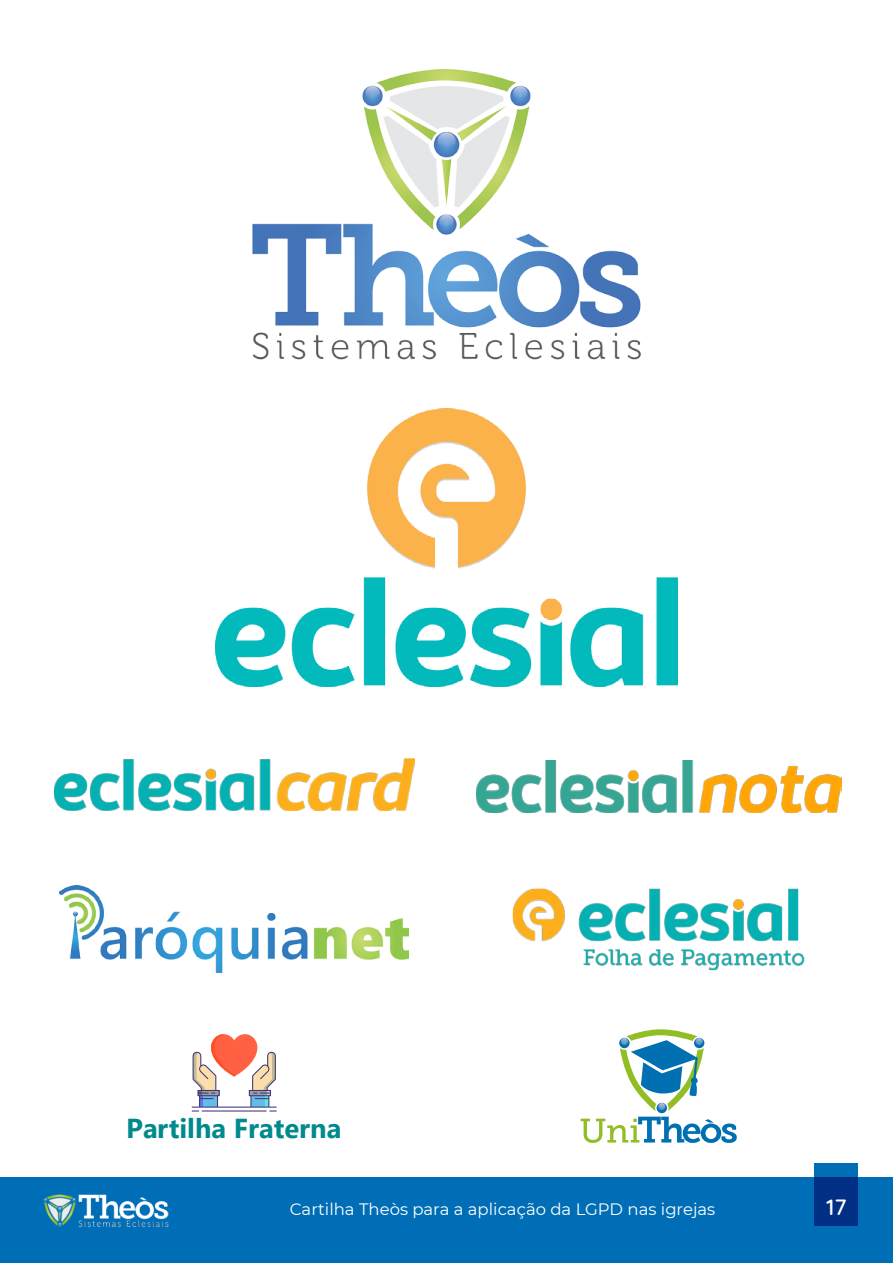
<style>
.page{position:relative;width:893px;height:1263px;background:#fff}
.page>*{position:absolute;margin:0;border:0;box-sizing:border-box;transform-origin:0 0}
.t1{font:700 27.45px "Segoe UI";color:#008a8c}
.t2{font:500 22.5px "Quicksand";color:#fff}
.t3{font:16.5px "Montserrat";color:#fff}
</style>
<div class="page">
<img style="left:252px;top:69px;width:389px;height:291px">
<img style="left:215px;top:408px;width:463px;height:278px">
<img style="left:54px;top:758px;width:360px;height:53px">
<img style="left:60px;top:886px;width:349px;height:86px">
<img style="left:476px;top:761px;width:365px;height:51px">
<img style="left:512px;top:888px;width:293px;height:83px">
<svg style="left:192px;top:1034px;width:85px;height:77px"></svg>
<svg style="left:581px;top:1029px;width:156px;height:114px"></svg>
<div style="left:0;top:1178px;width:893px;height:85px;background:#006eb7"></div>
<img style="left:43px;top:1194px;width:126px;height:34px">
<svg style="left:814px;top:1163px;width:44px;height:63px;background:#003d8e"></svg>
<h1 class="t1" style="left:126px;top:1102px;width:217px">Partilha Fraterna</h1>
<p class="t3" style="left:290px;top:1198px;width:427px">Cartilha Theòs para a aplicação da LGPD nas igrejas</p>
<h2 class="t2" style="left:826px;top:1189px;width:22px">17</h2>
</div>
